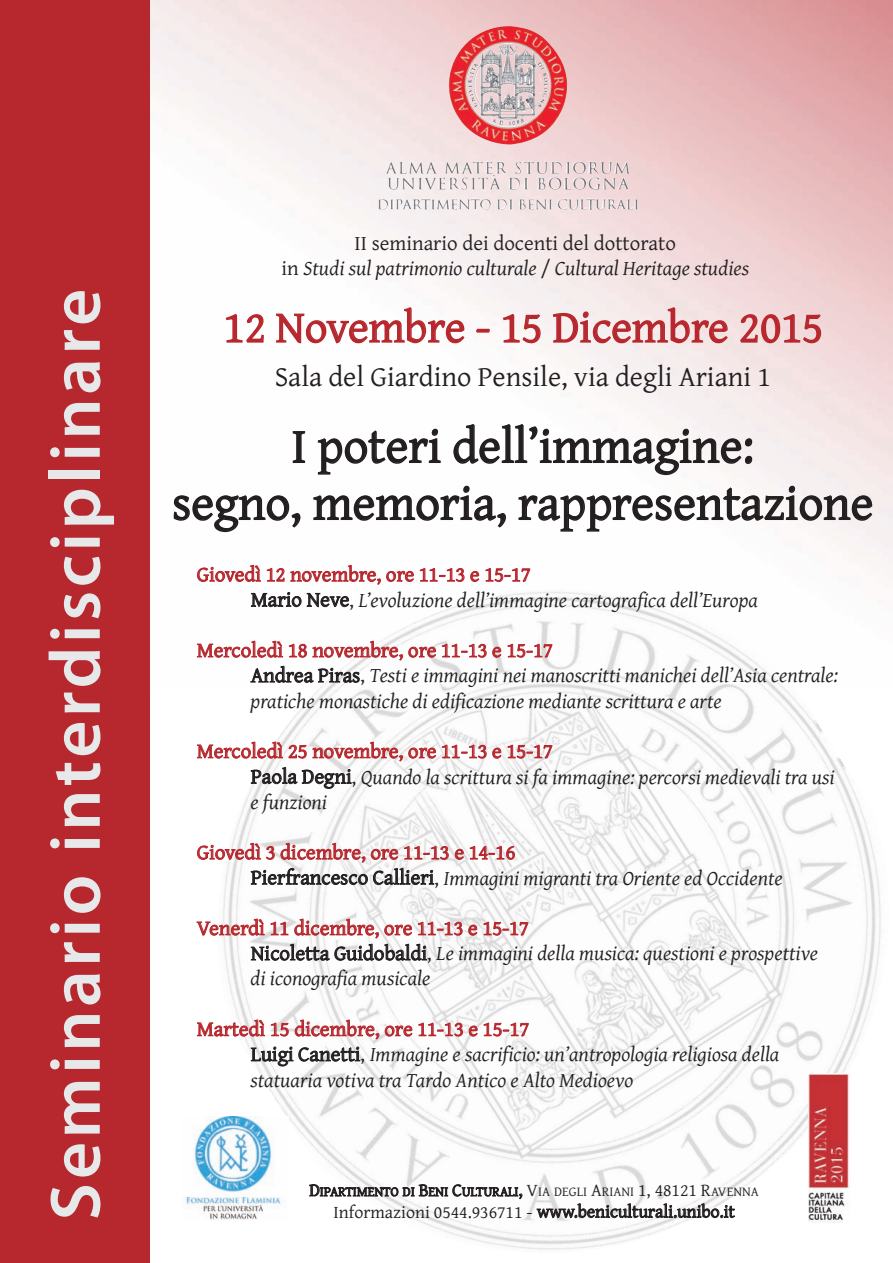
<style>
.page{position:relative;width:893px;height:1263px;background:#fff}
.page>*{position:absolute;margin:0;border:0;box-sizing:border-box;transform-origin:0 0}
.t1{font:600 72px "Myriad Pro";letter-spacing:.05em;color:#e7e8e9}
.t2{font:49.5px/57px "Gentium";color:#231f20;text-align:center}
.t3{font:45px "Gentium";color:#b7282e}
.t4{font:28.5px "Gentium";color:#231f20}
.t5{font:italic 21px/25.3px "Gentium";color:#231f20}
.t6{font:18px "Gentium";color:#231f20}
.t7{font:13.5px "Gentium";color:#231f20}
.s1{font-style:normal}
.s2{font-style:normal;color:#b7282e}
.s3{font-size:18px}
</style>
<div class="page">
<img style="left:150px;top:0;width:743px;height:543px">
<img style="left:223px;top:543px;width:670px;height:707px">
<div style="left:0;top:0;width:150px;height:1263px;background:#b7282e"></div>
<img style="left:449px;top:26px;width:118px;height:119px">
<img style="left:184px;top:1116px;width:105px;height:105px">
<img style="left:809px;top:1073px;width:41px;height:151px">
<h1 class="t1" style="left:49px;top:1220px;width:933px;rotate:-90deg">Seminario interdisciplinare</h1>
<p class="t5" style="left:281px;top:230px;width:469px;text-align:center"><span class="s1">II seminario dei docenti del dottorato<br>in</span> Studi sul patrimonio culturale <span class="s1">/</span> Cultural Heritage studies</p>
<h3 class="t3" style="left:223px;top:300px;width:601px">12 Novembre - 15 Dicembre 2015</h3>
<h3 class="t4" style="left:275px;top:360px;width:498px">Sala del Giardino Pensile, via degli Ariani 1</h3>
<h2 class="t2" style="left:172px;top:417px;width:703px">I poteri dell’immagine:<br>segno, memoria, rappresentazione</h2>
<p class="t5" style="left:251px;top:561px;width:509px;text-indent:-54px"><span class="s2">Giovedì 12 novembre, ore 11-13 e 15-17<br></span><span class="s1">Mario Neve,</span> L’evoluzione dell’immagine cartografica dell’Europa</p>
<p class="t5" style="left:250px;top:637px;width:589px;text-indent:-54px"><span class="s2">Mercoledì 18 novembre, ore 11-13 e 15-17<br></span><span class="s1">Andrea Piras,</span> Testi e immagini nei manoscritti manichei dell’Asia centrale: pratiche monastiche di edificazione mediante scrittura e arte</p>
<p class="t5" style="left:251px;top:738px;width:586px;text-indent:-54px"><span class="s2">Mercoledì 25 novembre, ore 11-13 e 15-17<br></span><span class="s1">Paola Degni,</span> Quando la scrittura si fa immagine: percorsi medievali tra usi e funzioni</p>
<p class="t5" style="left:251px;top:839px;width:533px;text-indent:-54px"><span class="s2">Giovedì 3 dicembre, ore 11-13 e 14-16<br></span><span class="s1">Pierfrancesco Callieri,</span> Immagini migranti tra Oriente ed Occidente</p>
<p class="t5" style="left:250px;top:915px;width:569px;text-indent:-54px"><span class="s2">Venerdì 11 dicembre, ore 11-13 e 15-17<br></span><span class="s1">Nicoletta Guidobaldi,</span> Le immagini della musica: questioni e prospettive di iconografia musicale</p>
<p class="t5" style="left:250px;top:1016px;width:530px;text-indent:-54px"><span class="s2">Martedì 15 dicembre, ore 11-13 e 15-17<br></span><span class="s1">Luigi Canetti,</span> Immagine e sacrificio: un’antropologia religiosa della statuaria votiva tra Tardo Antico e Alto Medioevo</p>
<p class="t7" style="left:309px;top:1183px;width:451px"><span class="s3">D</span>IPARTIMENTO DI <span class="s3">B</span>ENI <span class="s3">C</span>ULTURALI<span class="s3">, V</span>IA DEGLI <span class="s3">A</span>RIANI <span class="s3">1, 48121 R</span>AVENNA</p>
<p class="t6" style="left:333px;top:1200px;width:403px">Informazioni 0544.936711 - www.beniculturali.unibo.it</p>
</div>
